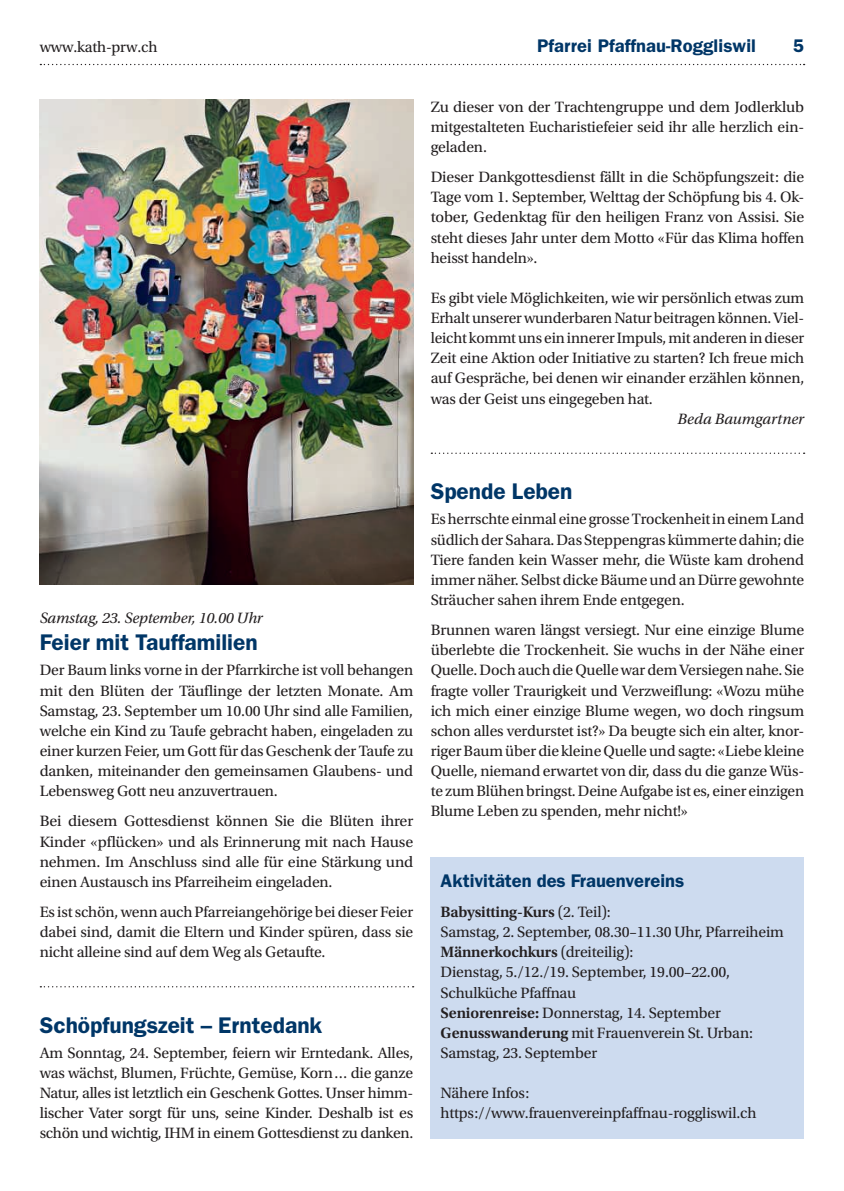
<style>
.page{position:relative;width:844px;height:1191px;background:#fff}
.page>*{position:absolute;margin:0;border:0;box-sizing:border-box;transform-origin:0 0}
.t1{font:600 22.75px "ITC Franklin Gothic Std";color:#003667}
.t2{font:600 18.38px "ITC Franklin Gothic Std";color:#003667}
.t3{font:15.75px/20.1px "Utopia Std";letter-spacing:-.01em;color:#231f20;text-align:justify}
.t4{font:italic 15.75px "Utopia Std";letter-spacing:-.005em;color:#231f20}
.s1{font-weight:600}
</style>
<div class="page">
<svg style="left:40px;top:64px;width:764px;height:1px"></svg>
<img style="left:40px;top:99px;width:373px;height:486px">
<div style="left:430px;top:856px;width:374px;height:282px;background:#cddbef"></div>
<svg style="left:40px;top:986px;width:373px;height:1px"></svg>
<svg style="left:431px;top:452px;width:373px;height:2px"></svg>
<p class="t3" style="left:40px;top:37px;width:119px">www.kath-prw.ch</p>
<p class="t2" style="left:537px;top:35px;width:220px">Pfarrei Pfaffnau-Roggliswil</p>
<p class="t2" style="left:793px;top:35px;width:13px">5</p>
<p class="t3" style="left:430px;top:97px;width:375px">Zu dieser von der Trachtengruppe und dem Jodlerklub mitgestalteten Eucharistiefeier seid ihr alle herzlich ein&shy;geladen.</p>
<p class="t3" style="left:430px;top:167px;width:375px">Dieser Dankgottesdienst fällt in die Schöpfungszeit: die Tage vom 1. September, Welttag der Schöpfung bis 4. Ok&shy;tober, Gedenktag für den heiligen Franz von Assisi. Sie steht dieses Jahr unter dem Motto «Für das Klima hoffen heisst handeln».</p>
<p class="t3" style="left:430px;top:288px;width:375px">Es gibt viele Möglichkeiten, wie wir persönlich etwas zum Erhalt unserer wunderbaren Natur beitragen können. Viel&shy;leicht kommt uns ein innerer Impuls, mit anderen in dieser Zeit eine Aktion oder Initiative zu starten? Ich freue mich auf Gespräche, bei denen wir einander erzählen können, was der Geist uns eingegeben hat.</p>
<p class="t4" style="left:677px;top:410px;width:128px">Beda Baumgartner</p>
<p class="t4" style="left:40px;top:609px;width:225px">Samstag, 23. September, 10.00 Uhr</p>
<h1 class="t1" style="left:40px;top:629px;width:219px">Feier mit Tauffamilien</h1>
<p class="t3" style="left:40px;top:660px;width:375px">Der Baum links vorne in der Pfarrkirche ist voll behangen mit den Blüten der Täuflinge der letzten Monate. Am Samstag, 23. September um 10.00 Uhr sind alle Familien, welche ein Kind zu Taufe gebracht haben, eingeladen zu einer kurzen Feier, um Gott für das Geschenk der Taufe zu danken, miteinander den gemeinsamen Glaubens- und Lebensweg Gott neu anzuvertrauen.</p>
<p class="t3" style="left:40px;top:811px;width:375px">Bei diesem Gottesdienst können Sie die Blüten ihrer Kinder «pflücken» und als Erinnerung mit nach Hause nehmen. Im Anschluss sind alle für eine Stärkung und einen Austausch ins Pfarreiheim eingeladen.</p>
<p class="t3" style="left:40px;top:902px;width:375px">Es ist schön, wenn auch Pfarreiangehörige bei dieser Feier dabei sind, damit die Eltern und Kinder spüren, dass sie nicht alleine sind auf dem Weg als Getaufte.</p>
<h1 class="t1" style="left:40px;top:1011px;width:284px">Schöpfungszeit – Erntedank</h1>
<p class="t3" style="left:40px;top:1043px;width:375px">Am Sonntag, 24. September, feiern wir Erntedank. Alles, was wächst, Blumen, Früchte, Gemüse, Korn… die ganze Natur, alles ist letztlich ein Geschenk Gottes. Unser himm&shy;lischer Vater sorgt für uns, seine Kinder. Deshalb ist es schön und wichtig, IHM in einem Gottesdienst zu danken.</p>
<h1 class="t1" style="left:430px;top:478px;width:143px">Spende Leben</h1>
<p class="t3" style="left:430px;top:509px;width:375px">Es herrschte einmal eine grosse Trockenheit in einem Land südlich der Sahara. Das Steppengras kümmerte dahin; die Tiere fanden kein Wasser mehr, die Wüste kam drohend immer näher. Selbst dicke Bäume und an Dürre gewohnte Sträucher sahen ihrem Ende entgegen.</p>
<p class="t3" style="left:430px;top:620px;width:375px">Brunnen waren längst versiegt. Nur eine einzige Blume überlebte die Trockenheit. Sie wuchs in der Nähe einer Quelle. Doch auch die Quelle war dem Versiegen nahe. Sie fragte voller Traurigkeit und Verzweiflung: «Wozu mühe ich mich einer einzige Blume wegen, wo doch ringsum schon alles verdurstet ist?» Da beugte sich ein alter, knor&shy;riger Baum über die kleine Quelle und sagte: «Liebe kleine Quelle, niemand erwartet von dir, dass du die ganze Wüs&shy;te zum Blühen bringst. Deine Aufgabe ist es, einer einzigen Blume Leben zu spenden, mehr nicht!»</p>
<p class="t2" style="left:440px;top:869px;width:245px">Aktivitäten des Frauenvereins</p>
<p class="t3" style="left:440px;top:902px;width:345px;text-align:left"><span class="s1">Babysitting-Kurs</span> (2. Teil):<br>Samstag, 2. September, 08.30–11.30 Uhr, Pfarreiheim <span class="s1">Männerkochkurs</span> (dreiteilig):<br>Dienstag, 5./12./19. September, 19.00–22.00, Schulküche Pfaffnau<br><span class="s1">Seniorenreise:</span> Donnerstag, 14. September <span class="s1">Genusswanderung</span> mit Frauenverein St. Urban:<br>Samstag, 23. September</p>
<p class="t3" style="left:440px;top:1083px;width:317px">Nähere Infos: https://www.frauenvereinpfaffnau-roggliswil.ch</p>
</div>
